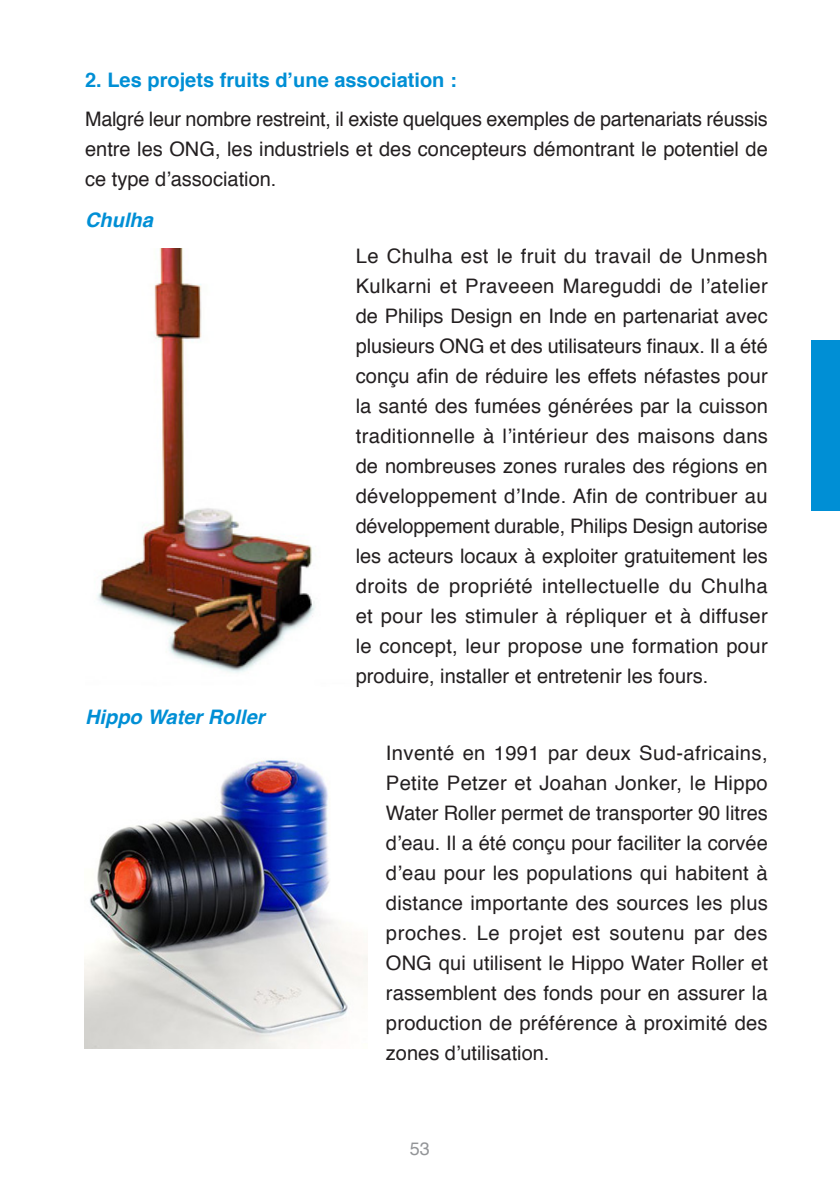
<style>
.page{position:relative;width:840px;height:1191px;background:#fff}
.page>*{position:absolute;margin:0;border:0;box-sizing:border-box;transform-origin:0 0}
.Texte_Normal{font:20px/30px "Helvetica";color:#231f20;text-align:justify}
.Titre_3_chap_3{font:700 20px "Helvetica";color:#008fd5}
.Titre_5_chap_3{font:italic 700 20px "Helvetica";color:#008fd5}
.t1{font:18px "Helvetica";color:#939598}
</style>
<div class="page">
<div style="left:811px;top:340px;width:28px;height:170px;background:#008fd5"></div>
<img style="left:97px;top:248px;width:218px;height:425px">
<img style="left:84px;top:760px;width:284px;height:288px">
<p class="Titre_3_chap_3" style="left:85px;top:64px;width:373px">2. Les projets fruits d’une association :</p>
<p class="Texte_Normal" style="left:85px;top:104px;width:683px">Malgré leur nombre restreint, il existe quelques exemples de partenariats réussis entre les ONG, les industriels et des concepteurs démontrant le potentiel de ce type d’association.</p>
<p class="Titre_5_chap_3" style="left:85px;top:203px;width:69px">Chulha</p>
<p class="Texte_Normal" style="left:355px;top:241px;width:413px">Le Chulha est le fruit du travail de Unmesh Kulkarni et Praveeen Mareguddi de l’atelier de Philips Design en Inde en partenariat avec plusieurs ONG et des utilisateurs finaux. Il a été conçu afin de réduire les effets néfastes pour la santé des fumées générées par la cuisson traditionnelle à l’intérieur des maisons dans de nombreuses zones rurales des régions en développement d’Inde. Afin de contribuer au développement durable, Philips Design autorise les acteurs locaux à exploiter gratuitement les droits de propriété intellectuelle du Chulha et pour les stimuler à répliquer et à diffuser le concept, leur propose une formation pour produire, installer et entretenir les fours.</p>
<p class="Titre_5_chap_3" style="left:85px;top:700px;width:181px">Hippo Water Roller</p>
<p class="Texte_Normal" style="left:386px;top:738px;width:383px">Inventé en 1991 par deux Sud-africains, Petite Petzer et Joahan Jonker, le Hippo Water Roller permet de transporter 90 litres d’eau. Il a été conçu pour faciliter la corvée d’eau pour les populations qui habitent à distance importante des sources les plus proches. Le projet est soutenu par des ONG qui utilisent le Hippo Water Roller et rassemblent des fonds pour en assurer la production de préférence à proximité des zones d’utilisation.</p>
<p class="t1" style="left:410px;top:1135px;width:22px">53</p>
</div>
